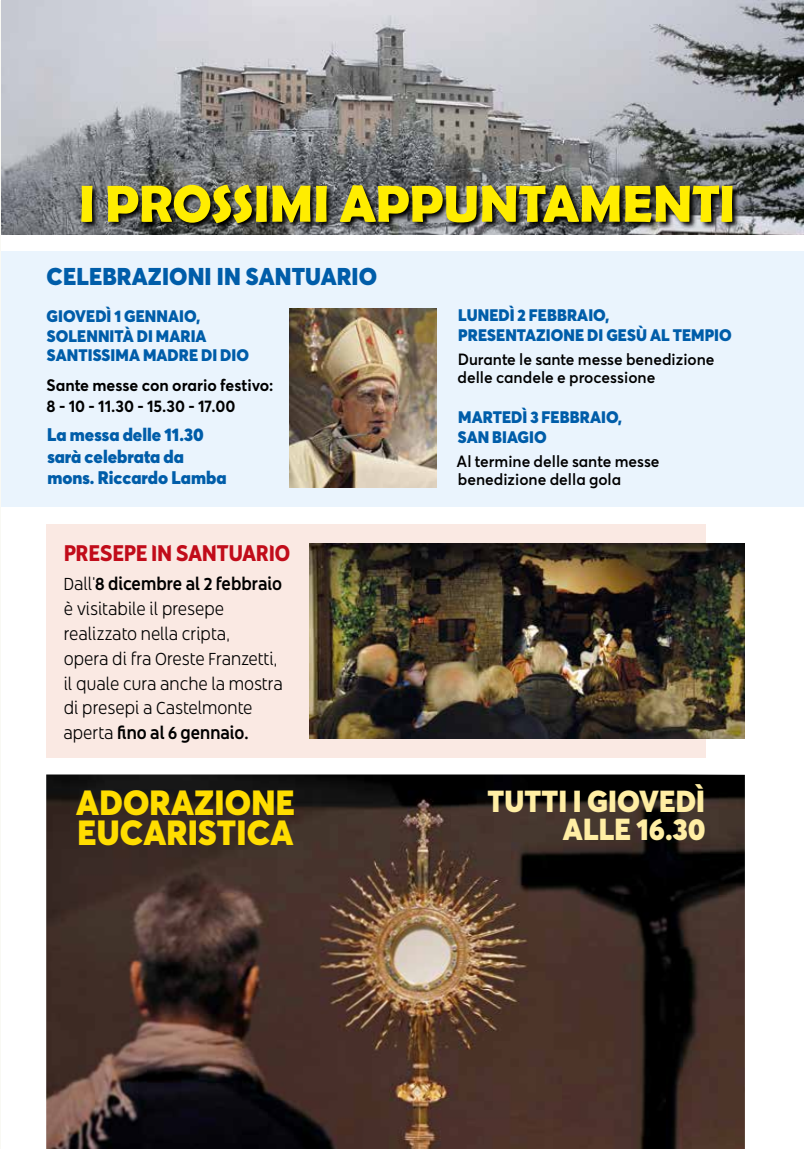
<style>
.page{position:relative;width:804px;height:1149px;background:#fff}
.page>*{position:absolute;margin:0;border:0;box-sizing:border-box;transform-origin:0 0}
.t1{font:600 52.5px "Berlinsans";letter-spacing:-.005em;color:#ffed00}
.t2{font:900 34.5px/30px "Averta";letter-spacing:.005em;color:#fd0;scale:.96 1}
.t3{font:900 30px/28.2px "Averta";letter-spacing:.005em;color:#ffeea4;text-align:right;scale:.96 1}
.t4{font:25.5px "You Tube Sans Bold";letter-spacing:.005em;color:#c10c1a}
.t5{font:900 24px "Averta";letter-spacing:.005em;color:#005da9;scale:.96 1}
.t6{font:19.5px/24.8px "You Tube Sans Light";letter-spacing:-.005em;color:#000}
.t7{font:19.5px "You Tube Sans Medium";color:#000}
.t8{font:900 18px/21px "Averta";color:#005da9;scale:.96 1}
.t9{font:900 16.5px/19.5px "Averta";letter-spacing:.005em;color:#005da9;scale:.96 1}
.t10{font:700 16.5px/21px "Averta";color:#000;scale:.96 1}
.t11{font:600 16.05px/18px "Averta";color:#000;scale:.96 1}
.s1{font-family:"You Tube Sans Light"}
</style>
<div class="page">
<img style="left:1px;top:0;width:803px;height:235px">
<svg style="left:80px;top:184px;width:660px;height:47px;background:#3b3d3e"></svg>
<div style="left:1px;top:251px;width:803px;height:255px;background:#eaf4fd"></div>
<img style="left:290px;top:308px;width:146px;height:179px">
<div style="left:46px;top:524px;width:660px;height:234px;background:#fae9e3"></div>
<img style="left:309px;top:543px;width:436px;height:195px">
<img style="left:46px;top:774px;width:699px;height:374px">
<h1 class="t1" style="left:79px;top:173px;width:657px">I PROSSIMI APPUNTAMENTI</h1>
<h3 class="t5" style="left:47px;top:260px;width:346px">CELEBRAZIONI IN SANTUARIO</h3>
<p class="t9" style="left:47px;top:306px;width:212px">GIOVEDÌ 1 GENNAIO,<br>SOLENNITÀ DI MARIA<br>SANTISSIMA MADRE DI DIO</p>
<p class="t10" style="left:46px;top:374px;width:238px">Sante messe con orario festivo:<br>8 - 10 - 11.30 - 15.30 - 17.00</p>
<p class="t8" style="left:47px;top:424px;width:188px">La messa delle 11.30 sarà celebrata da mons. Riccardo Lamba</p>
<h3 class="t4" style="left:64px;top:534px;width:228px">PRESEPE IN SANTUARIO</h3>
<p class="t7" style="left:64px;top:570px;width:219px"><span class="s1">Dall'</span>8 dicembre al 2 febbraio</p>
<p class="t6" style="left:64px;top:595px;width:221px">è visitabile il presepe realizzato nella cripta,<br>opera di fra Oreste Franzetti, il quale cura anche la mostra di presepi a Castelmonte</p>
<p class="t7" style="left:63px;top:718px;width:187px"><span class="s1">aperta</span> fino al 6 gennaio.</p>
<p class="t9" style="left:458px;top:305px;width:286px">LUNEDÌ 2 FEBBRAIO,<br>PRESENTAZIONE DI GESÙ AL TEMPIO</p>
<p class="t11" style="left:457px;top:350px;width:269px">Durante le sante messe benedizione delle candele e processione</p>
<p class="t9" style="left:458px;top:407px;width:173px">MARTEDÌ 3 FEBBRAIO,<br>SAN BIAGIO</p>
<p class="t11" style="left:456px;top:452px;width:213px">Al termine delle sante messe benedizione della gola</p>
<h2 class="t2" style="left:76px;top:786px;width:229px">ADORAZIONE<br>EUCARISTICA</h2>
<h3 class="t3" style="left:487px;top:786px;width:229px">TUTTI I GIOVEDÌ<br>ALLE 16.30</h3>
</div>
